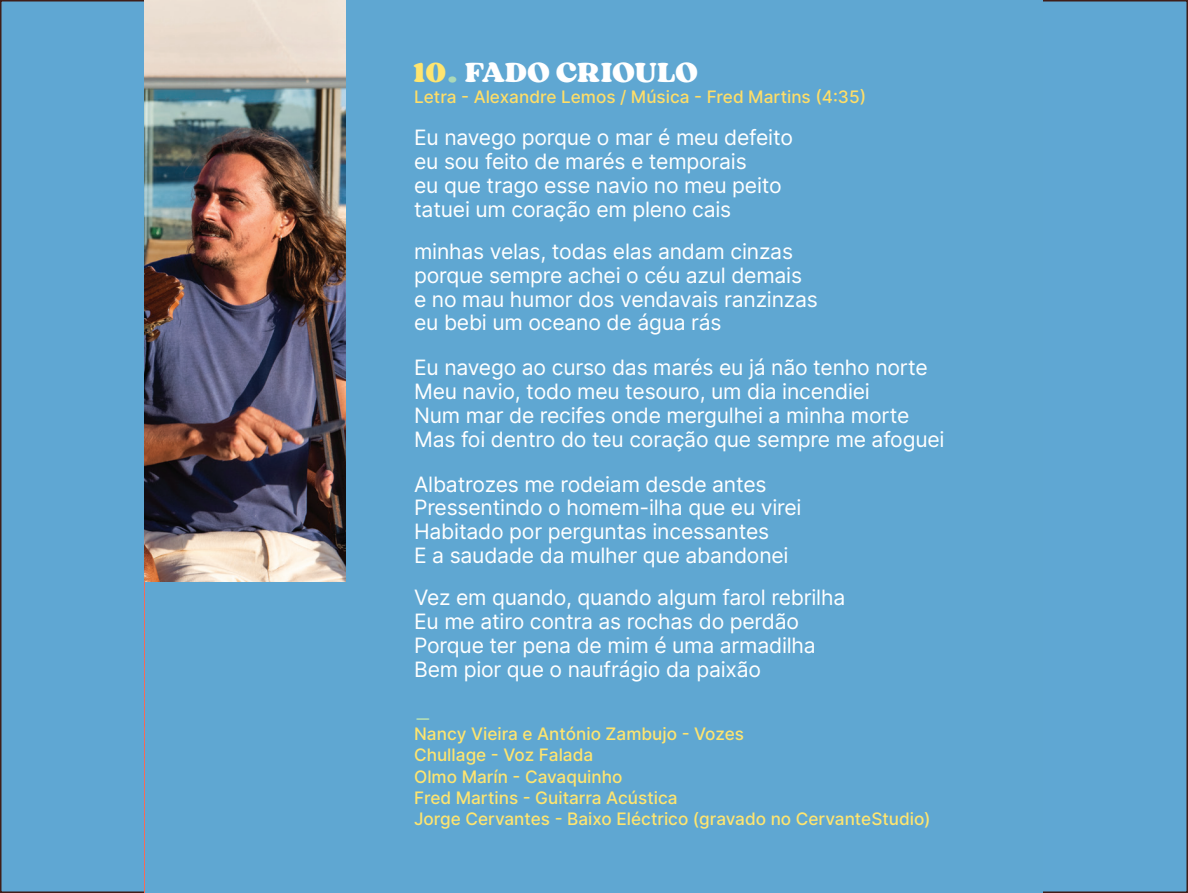
<style>
.page{position:relative;width:1188px;height:893px;background:#fff}
.page>*{position:absolute;margin:0;border:0;box-sizing:border-box;transform-origin:0 0}
.t1{font:29.1px "Sergio Trendy";color:#fff}
.t2{font:29.1px "Sergio Trendy";color:#abd9b8}
.t3{font:21.15px/23.9px "Inter";letter-spacing:-.01em;color:#fff}
.t4{font:500 17.25px/21.1px "Inter";color:#ffe56f}
.t5{font:500 17.25px "Inter";color:#ffde68}
.s1{color:#ffe56f}
.s2{color:#abd9b8}
</style>
<div class="page">
<div style="left:1px;top:1px;width:1186px;height:891px;background:#5fa7d3"></div>
<div style="left:144px;top:0;width:899px;height:892px;background:#5fa7d2"></div>
<img style="left:144px;top:581px;width:1px;height:311px">
<img style="left:144px;top:0;width:202px;height:581px">
<h1 class="t1" style="left:414px;top:54px;width:285px"><span class="s1">10</span><span class="s2">.</span> FADO CRIOULO</h1>
<p class="t5" style="left:414px;top:84px;width:454px">Letra - Alexandre Lemos / Música - Fred Martins (4:35)</p>
<p class="t3" style="left:414px;top:125px;width:380px">Eu navego porque o mar é meu defeito eu sou feito de marés e temporais<br>eu que trago esse navio no meu peito tatuei um coração em pleno cais</p>
<p class="t3" style="left:414px;top:239px;width:405px">minhas velas, todas elas andam cinzas porque sempre achei o céu azul demais e no mau humor dos vendavais ranzinzas eu bebi um oceano de água rás</p>
<p class="t3" style="left:414px;top:355px;width:532px">Eu navego ao curso das marés eu já não tenho norte Meu navio, todo meu tesouro, um dia incendiei<br>Num mar de recifes onde mergulhei a minha morte Mas foi dentro do teu coração que sempre me afoguei</p>
<p class="t3" style="left:414px;top:471px;width:389px">Albatrozes me rodeiam desde antes Pressentindo o homem-ilha que eu virei Habitado por perguntas incessantes<br>E a saudade da mulher que abandonei</p>
<p class="t3" style="left:414px;top:585px;width:433px">Vez em quando, quando algum farol rebrilha Eu me atiro contra as rochas do perdão Porque ter pena de mim é uma armadilha Bem pior que o naufrágio da paixão</p>
<h1 class="t2" style="left:414px;top:691px;width:19px">_</h1>
<p class="t4" style="left:414px;top:723px;width:518px">Nancy Vieira e António Zambujo - Vozes<br>Chullage - Voz Falada<br>Olmo Marín - Cavaquinho<br>Fred Martins - Guitarra Acústica<br>Jorge Cervantes - Baixo Eléctrico (gravado no CervanteStudio)</p>
</div>
